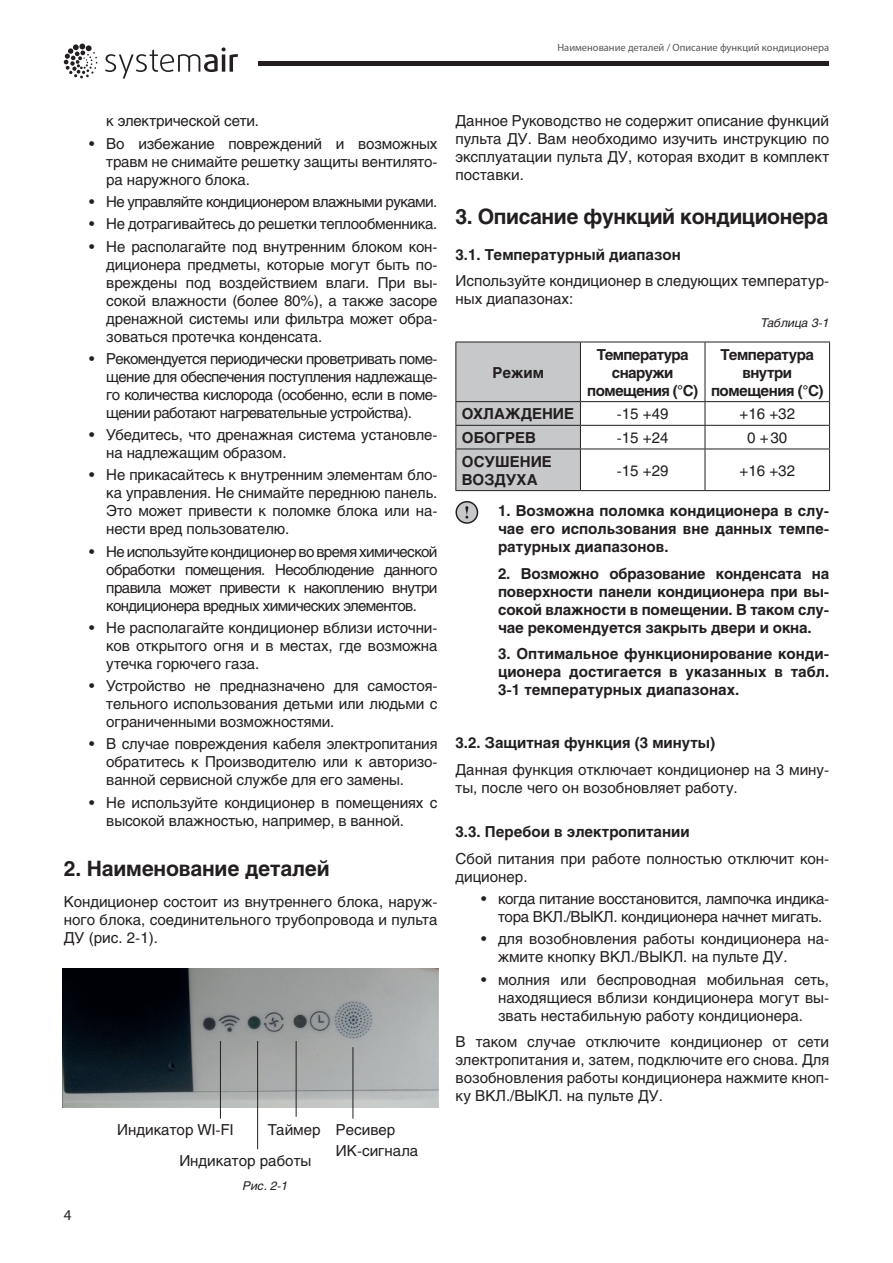
<style>
.page{position:relative;width:893px;height:1263px;background:#fff}
.page>*{position:absolute;margin:0;border:0;box-sizing:border-box;transform-origin:0 0}
.Zag_tabl{font:700 21px "Helios C";letter-spacing:-.02em;color:#231f20}
.Перечисления{font:15px/18px "Helios C";letter-spacing:-.01em;color:#231f20;text-align:justify}
.Osn_text{font:15px/18px "Helios C";color:#231f20}
.Перечисления-2{font:700 15px/18px "Helios C";color:#231f20;text-align:justify}
.Zag_3{font:700 15px "Helios C";color:#231f20}
.Osn_Tabl{font:700 15px/18px "Helios C";letter-spacing:-.03em;color:#231f20;text-align:center}
.Перечисления-3{font:15px "Helios C";letter-spacing:-.04em;color:#231f20}
.Osn_Tabl-2{font:15px "Helios C";color:#231f20}
.Osn_Tabl-3{font:700 15px/18px "Helios C";color:#231f20}
.t1{font:15px "Myriad Pro";color:#231f20}
.Наз_табл{font:italic 12px "Helios C";color:#231f20}
.Osn_text-2{font:italic 12px "Helios C";color:#231f20}
.t2{font:10.5px "Myriad Pro";color:#57585a}
</style>
<div class="page">
<hr style="left:258px;top:61px;width:571px;height:4px;background:#231f20">
<svg style="left:105px;top:47px;width:133px;height:32px"></svg>
<svg style="left:64px;top:44px;width:34px;height:35px"></svg>
<img style="left:63px;top:968px;width:376px;height:140px">
<hr style="left:580px;top:342px;width:125px;height:1px;background:#231f20">
<hr style="left:705px;top:342px;width:125px;height:1px;background:#231f20">
<hr style="left:705px;top:342px;width:1px;height:59px;background:#231f20">
<hr style="left:829px;top:342px;width:1px;height:59px;background:#231f20">
<hr style="left:580px;top:401px;width:125px;height:1px;background:#231f20">
<hr style="left:705px;top:401px;width:125px;height:1px;background:#231f20">
<hr style="left:580px;top:425px;width:125px;height:1px;background:#231f20">
<svg style="left:455px;top:342px;width:126px;height:149px;background:#c0c1c3"></svg>
<hr style="left:705px;top:425px;width:125px;height:1px;background:#231f20">
<svg style="left:705px;top:402px;width:1px;height:47px"></svg>
<svg style="left:829px;top:402px;width:1px;height:47px"></svg>
<hr style="left:580px;top:449px;width:125px;height:1px;background:#231f20">
<hr style="left:580px;top:449px;width:1px;height:41px;background:#231f20">
<hr style="left:580px;top:490px;width:125px;height:1px;background:#231f20">
<hr style="left:705px;top:449px;width:125px;height:1px;background:#231f20">
<hr style="left:705px;top:449px;width:1px;height:41px;background:#231f20">
<hr style="left:829px;top:449px;width:1px;height:41px;background:#231f20">
<hr style="left:705px;top:490px;width:125px;height:1px;background:#231f20">
<div style="left:456px;top:502px;width:21px;height:21px;background:#c7c8ca;border-radius:50%"></div>
<div style="left:455px;top:501px;width:23px;height:23px;border:2px solid #231f20;border-radius:50%"></div>
<svg style="left:465px;top:506px;width:3px;height:13px"></svg>
<hr style="left:353px;top:1047px;width:1px;height:72px;background:#231f20">
<hr style="left:220px;top:1041px;width:1px;height:78px;background:#231f20">
<hr style="left:296px;top:1041px;width:1px;height:76px;background:#231f20">
<hr style="left:257px;top:1041px;width:1px;height:108px;background:#231f20">
<p class="t2" style="left:557px;top:41px;width:273px">Наименование деталей / Описание функций кондиционера</p>
<p class="Перечисления" style="left:106px;top:112px;width:154px">к электрической сети.</p>
<p class="Перечисления" style="left:106px;top:134px;width:333px;text-indent:-17px">• Во избежание повреждений и возможных травм не снимайте решетку защиты вентилято&shy;ра наружного блока.</p>
<p class="Перечисления-3" style="left:89px;top:193px;width:350px">• Не управляйте кондиционером влажными руками.</p>
<p class="Перечисления" style="left:89px;top:215px;width:350px">• Не дотрагивайтесь до решетки теплообменника.</p>
<p class="Перечисления" style="left:106px;top:237px;width:333px;text-indent:-17px">• Не располагайте под внутренним блоком кон&shy;диционера предметы, которые могут быть по&shy;вреждены под воздействием влаги. При вы&shy;сокой влажности (более 80%), а также засоре дренажной системы или фильтра может обра&shy;зоваться протечка конденсата.</p>
<p class="Перечисления" style="left:106px;top:349px;width:333px;text-indent:-17px">• Рекомендуется периодически проветривать поме&shy;щение для обеспечения поступления надлежаще&shy;го количества кислорода (особенно, если в поме&shy;щении работают нагревательные устройства).</p>
<p class="Перечисления" style="left:106px;top:426px;width:333px;text-indent:-17px">• Убедитесь, что дренажная система установле&shy;на надлежащим образом.</p>
<p class="Перечисления" style="left:106px;top:466px;width:333px;text-indent:-17px">• Не прикасайтесь к внутренним элементам бло&shy;ка управления. Не снимайте переднюю панель.<br>Это может привести к поломке блока или на&shy;нести вред пользователю.</p>
<p class="Перечисления" style="left:106px;top:542px;width:333px;text-indent:-17px">• Не используйте кондиционер во время химической обработки помещения. Несоблюдение данного правила может привести к накоплению внутри кондиционера вредных химических элементов.</p>
<p class="Перечисления" style="left:106px;top:618px;width:333px;text-indent:-17px">• Не располагайте кондиционер вблизи источни&shy;ков открытого огня и в местах, где возможна утечка горючего газа.</p>
<p class="Перечисления" style="left:106px;top:677px;width:333px;text-indent:-17px">• Устройство не предназначено для самостоя&shy;тельного использования детьми или людьми с ограниченными возможностями.</p>
<p class="Перечисления" style="left:106px;top:735px;width:333px;text-indent:-17px">• В случае повреждения кабеля электропитания обратитесь к Производителю или к авторизо&shy;ванной сервисной службе для его замены.</p>
<p class="Перечисления" style="left:106px;top:793px;width:333px;text-indent:-17px">• Не используйте кондиционер в помещениях с высокой влажностью, например, в ванной.</p>
<p class="Zag_tabl" style="left:64px;top:856px;width:267px">2. Наименование деталей</p>
<p class="Osn_text" style="left:64px;top:892px;width:375px;text-align:justify">Кондиционер состоит из внутреннего блока, наруж&shy;ного блока, соединительного трубопровода и пульта ДУ (рис. 2-1).</p>
<p class="Osn_text" style="left:117px;top:1121px;width:118px">Индикатор WI-FI</p>
<p class="Osn_text" style="left:179px;top:1152px;width:134px">Индикатор работы</p>
<p class="Osn_text" style="left:268px;top:1121px;width:54px">Таймер</p>
<p class="Osn_text" style="left:336px;top:1121px;width:61px">Ресивер</p>
<p class="Osn_text" style="left:336px;top:1141px;width:84px">ИК-сигнала</p>
<p class="t1" style="left:64px;top:1205px;width:9px">4</p>
<p class="Osn_text-2" style="left:243px;top:1178px;width:47px">Рис. 2-1</p>
<p class="Osn_text" style="left:455px;top:112px;width:375px;text-align:justify">Данное Руководство не содержит описание функций пульта ДУ. Вам необходимо изучить инструкцию по эксплуатации пульта ДУ, которая входит в комплект поставки.</p>
<p class="Zag_tabl" style="left:455px;top:204px;width:374px">3. Описание функций кондиционера</p>
<p class="Zag_3" style="left:455px;top:246px;width:227px">3.1. Температурный диапазон</p>
<p class="Osn_text" style="left:455px;top:272px;width:375px">Используйте кондиционер в следующих температур&shy;ных диапазонах:</p>
<p class="Наз_табл" style="left:761px;top:316px;width:70px">Таблица 3-1</p>
<p class="Osn_Tabl" style="left:492px;top:363px;width:53px">Режим</p>
<p class="Osn_Tabl" style="left:597px;top:345px;width:93px">Температура снаружи</p>
<p class="Osn_Tabl" style="left:587px;top:381px;width:112px">помещения (°С)</p>
<p class="Osn_Tabl" style="left:711px;top:345px;width:114px">Температура внутри помещения (°С)</p>
<p class="Osn_Tabl-3" style="left:462px;top:405px;width:114px">ОХЛАЖДЕНИЕ</p>
<p class="Osn_Tabl-2" style="left:617px;top:405px;width:53px">-15 +49</p>
<p class="Osn_Tabl-2" style="left:739px;top:405px;width:57px">+16 +32</p>
<p class="Osn_Tabl-3" style="left:462px;top:429px;width:76px">ОБОГРЕВ</p>
<p class="Osn_Tabl-2" style="left:617px;top:429px;width:53px">-15 +24</p>
<p class="Osn_Tabl-2" style="left:747px;top:429px;width:42px">0 +30</p>
<p class="Osn_Tabl-3" style="left:462px;top:452px;width:92px">ОСУШЕНИЕ<br>ВОЗДУХА</p>
<p class="Osn_Tabl-2" style="left:617px;top:461px;width:53px">-15 +29</p>
<p class="Osn_Tabl-2" style="left:739px;top:461px;width:57px">+16 +32</p>
<p class="Перечисления-2" style="left:498px;top:502px;width:333px">1. Возможна поломка кондиционера в слу&shy;чае его использования вне данных темпе&shy;ратурных диапазонов.</p>
<p class="Перечисления-2" style="left:498px;top:564px;width:333px">2. Возможно образование конденсата на поверхности панели кондиционера при вы&shy;сокой влажности в помещении. В таком слу&shy;чае рекомендуется закрыть двери и окна.</p>
<p class="Перечисления-2" style="left:498px;top:645px;width:333px">3. Оптимальное функционирование конди&shy;ционера достигается в указанных в табл.<br>3-1 температурных диапазонах.</p>
<p class="Zag_3" style="left:455px;top:734px;width:261px">3.2. Защитная функция (3 минуты)</p>
<p class="Osn_text" style="left:455px;top:760px;width:375px">Данная функция отключает кондиционер на 3 мину&shy;ты, после чего он возобновляет работу.</p>
<p class="Zag_3" style="left:455px;top:823px;width:236px">3.3. Перебои в электропитании</p>
<p class="Osn_text" style="left:455px;top:849px;width:375px">Сбой питания при работе полностью отключит кон&shy;диционер.</p>
<p class="Перечисления" style="left:498px;top:890px;width:333px;text-indent:-17px">• когда питание восстановится, лампочка индика&shy;тора ВКЛ./ВЫКЛ. кондиционера начнет мигать.</p>
<p class="Перечисления" style="left:498px;top:930px;width:333px;text-indent:-17px">• для возобновления работы кондиционера на&shy;жмите кнопку ВКЛ./ВЫКЛ. на пульте ДУ.</p>
<p class="Перечисления" style="left:498px;top:970px;width:333px;text-indent:-17px">• молния или беспроводная мобильная сеть, находящиеся вблизи кондиционера могут вы&shy;звать нестабильную работу кондиционера.</p>
<p class="Перечисления" style="left:455px;top:1033px;width:375px">В таком случае отключите кондиционер от сети электропитания и, затем, подключите его снова. Для возобновления работы кондиционера нажмите кноп&shy;ку ВКЛ./ВЫКЛ. на пульте ДУ.</p>
</div>
